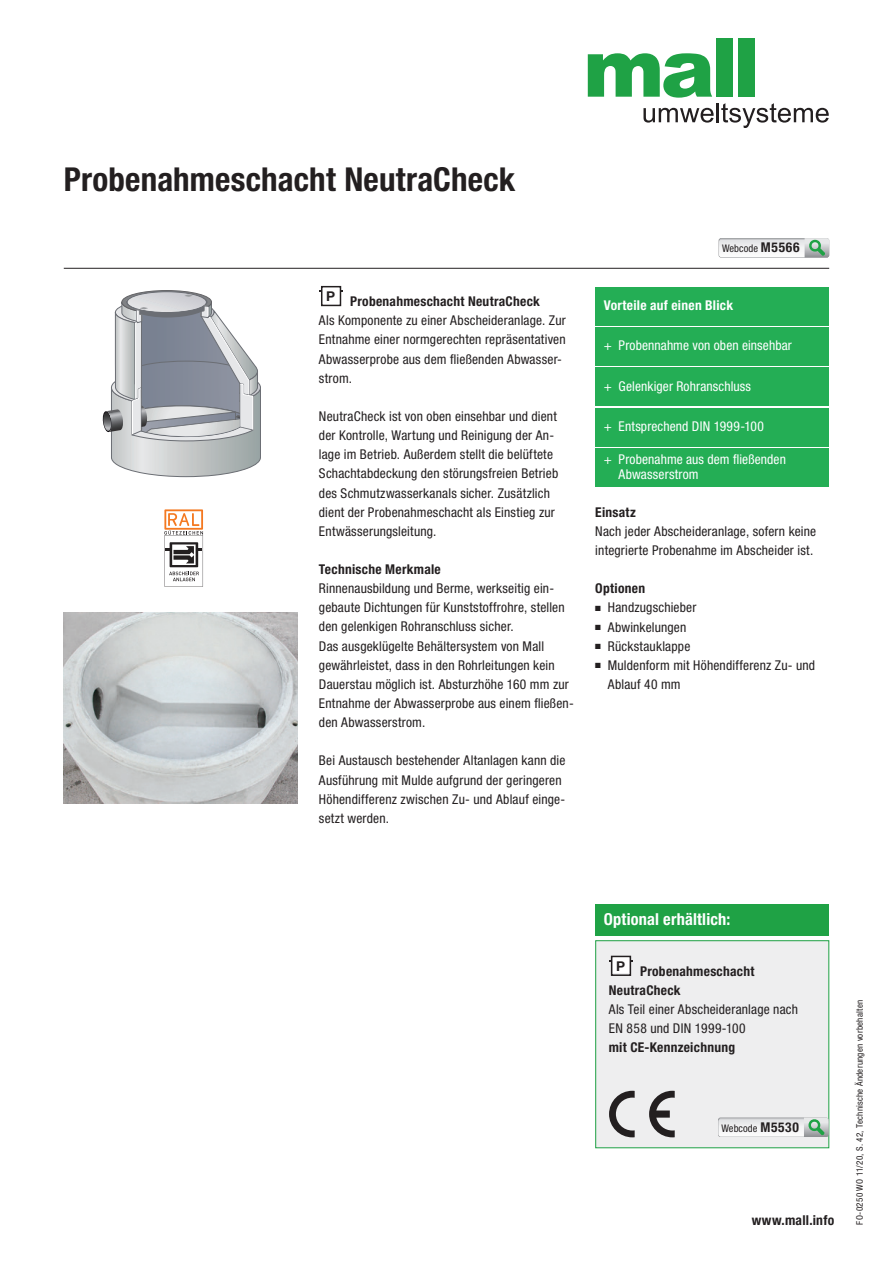
<style>
.page{position:relative;width:893px;height:1263px;background:#fff}
.page>*{position:absolute;margin:0;border:0;box-sizing:border-box;transform-origin:0 0}
.t1{font:700 condensed 33px "Helvetica Neue LT Pro";letter-spacing:.005em;color:#231f20}
.t2{font:700 condensed 16.5px "Helvetica Neue LT Pro";letter-spacing:.01em;color:#fff}
.t3{font:700 condensed 13.65px "Helvetica Neue";letter-spacing:.02em;color:#231f20}
.t4{font:condensed 13.5px/19.2px "Helvetica Neue LT Pro";letter-spacing:.015em;color:#231f20}
.t5{font:condensed 13.5px/15.8px "Helvetica Neue LT Pro";letter-spacing:.01em;color:#fff}
.t6{font:700 condensed 13.5px/19.2px "Helvetica Neue LT Pro";letter-spacing:.02em;color:#231f20}
.t7{font:700 condensed 13.5px "Helvetica Neue LT Pro";letter-spacing:.02em;color:#fff}
.t8{font:condensed 10.5px "Helvetica Neue LT Pro";letter-spacing:.01em;color:#231f20}
.t9{font:condensed 9px "Helvetica Neue";letter-spacing:.025em;color:#231f20}
.s1{font-weight:700}
.s2{font-weight:700;font-size:13.5px}
</style>
<div class="page">
<svg style="left:588px;top:53px;width:124px;height:45px"></svg>
<div style="left:716px;top:38px;width:17px;height:59px;background:#1fa245"></div>
<div style="left:739px;top:38px;width:16px;height:59px;background:#1fa245"></div>
<svg style="left:643px;top:108px;width:71px;height:15px"></svg>
<hr style="left:716px;top:103px;width:3px;height:19px;background:#231f20">
<svg style="left:721px;top:103px;width:108px;height:25px"></svg>
<div style="left:321px;top:286px;width:20px;height:20px;border:2px solid #231f20"></div>
<hr style="left:64px;top:268px;width:765px;height:1px;background:#231f20">
<svg style="left:719px;top:238px;width:110px;height:19px"></svg>
<img style="left:64px;top:612px;width:234px;height:192px">
<svg style="left:164px;top:509px;width:39px;height:78px"></svg>
<svg style="left:103px;top:291px;width:158px;height:186px"></svg>
<div style="left:595px;top:287px;width:234px;height:38px;background:#24ae55"></div>
<div style="left:595px;top:408px;width:234px;height:38px;background:#24ae55"></div>
<div style="left:595px;top:449px;width:234px;height:38px;background:#24ae55"></div>
<div style="left:595px;top:327px;width:234px;height:39px;background:#24ae55"></div>
<div style="left:595px;top:368px;width:234px;height:38px;background:#24ae55"></div>
<div style="left:596px;top:941px;width:233px;height:207px;background:#eeeeef"></div>
<div style="left:613px;top:958px;width:15px;height:15px;background:#fff"></div>
<div style="left:611px;top:956px;width:20px;height:20px;border:2px solid #231f20"></div>
<div style="left:595px;top:940px;width:234px;height:208px;border:1px solid #1fa245"></div>
<div style="left:595px;top:904px;width:234px;height:32px;background:#1fa245"></div>
<svg style="left:718px;top:1117px;width:110px;height:20px"></svg>
<svg style="left:609px;top:1091px;width:26px;height:46px"></svg>
<svg style="left:649px;top:1091px;width:26px;height:46px"></svg>
<h1 class="t1" style="left:64px;top:160px;width:453px">Probenahmeschacht NeutraCheck</h1>
<p class="t4" style="left:319px;top:292px;width:248px;text-indent:7px"><sup>P</sup> <span class="s1">Probenahmeschacht NeutraCheck<br></span>Als Komponente zu einer Abscheideranlage. Zur Entnahme einer normgerechten repräsentativen Abwasserprobe aus dem fließenden Abwasser&shy;strom.</p>
<p class="t4" style="left:319px;top:406px;width:241px">NeutraCheck ist von oben einsehbar und dient der Kontrolle, Wartung und Reinigung der An&shy;lage im Betrieb. Außerdem stellt die belüftete Schachtabdeckung den störungsfreien Betrieb des Schmutzwasserkanals sicher. Zusätzlich dient der Probenahmeschacht als Einstieg zur Entwässerungsleitung.</p>
<p class="t6" style="left:319px;top:560px;width:123px">Technische Merkmale</p>
<p class="t4" style="left:319px;top:579px;width:256px">Rinnenausbildung und Berme, werkseitig ein&shy;gebaute Dichtungen für Kunststoffrohre, stellen den gelenkigen Rohranschluss sicher.<br>Das ausgeklügelte Behältersystem von Mall gewährleistet, dass in den Rohrleitungen kein Dauerstau möglich ist. Absturzhöhe 160 mm zur Entnahme der Abwasserprobe aus einem fließen&shy;den Abwasserstrom.</p>
<p class="t4" style="left:319px;top:751px;width:248px">Bei Austausch bestehender Altanlagen kann die Ausführung mit Mulde aufgrund der geringeren Höhendifferenz zwischen Zu- und Ablauf einge&shy;setzt werden.</p>
<p class="t8" style="left:722px;top:243px;width:79px">Webcode <span class="s2">M5566</span></p>
<p class="t7" style="left:604px;top:297px;width:131px">Vorteile auf einen Blick</p>
<p class="t5" style="left:604px;top:337px;width:190px">+ Probennahme von oben einsehbar</p>
<p class="t5" style="left:604px;top:378px;width:149px">+ Gelenkiger Rohranschluss</p>
<p class="t5" style="left:604px;top:418px;width:162px">+ Entsprechend DIN 1999-100</p>
<p class="t5" style="left:619px;top:451px;width:169px;text-indent:-15px">+ Probenahme aus dem fließenden<br>Abwasserstrom</p>
<p class="t6" style="left:595px;top:502px;width:42px">Einsatz</p>
<p class="t4" style="left:595px;top:521px;width:222px">Nach jeder Abscheideranlage, sofern keine integrierte Probenahme im Abscheider ist.</p>
<p class="t6" style="left:595px;top:579px;width:51px">Optionen</p>
<p class="t4" style="left:595px;top:598px;width:103px">■ Handzugschieber</p>
<p class="t4" style="left:595px;top:617px;width:93px">■ Abwinkelungen</p>
<p class="t4" style="left:595px;top:636px;width:97px">■ Rückstauklappe</p>
<p class="t4" style="left:608px;top:655px;width:209px;text-indent:-12px">■ Muldenform mit Höhendifferenz Zu- und<br>Ablauf 40 mm</p>
<p class="t2" style="left:604px;top:909px;width:128px">Optional erhältlich:</p>
<p class="t6" style="left:609px;top:961px;width:147px;text-indent:7px"><sup>P</sup> Probenahmeschacht<br>NeutraCheck</p>
<p class="t4" style="left:609px;top:1000px;width:191px">Als Teil einer Abscheideranlage nach<br>EN 858 und DIN 1999-100</p>
<p class="t6" style="left:609px;top:1038px;width:128px">mit CE-Kennzeichnung</p>
<p class="t8" style="left:721px;top:1122px;width:79px">Webcode <span class="s2">M5530</span></p>
<p class="t3" style="left:752px;top:1211px;width:84px">www.mall.info</p>
<p class="t9" style="left:854px;top:1225px;width:226px;rotate:-90deg">FO-0250 WO 11/20, S. 42, Technische Änderungen vorbehalten</p>
</div>
